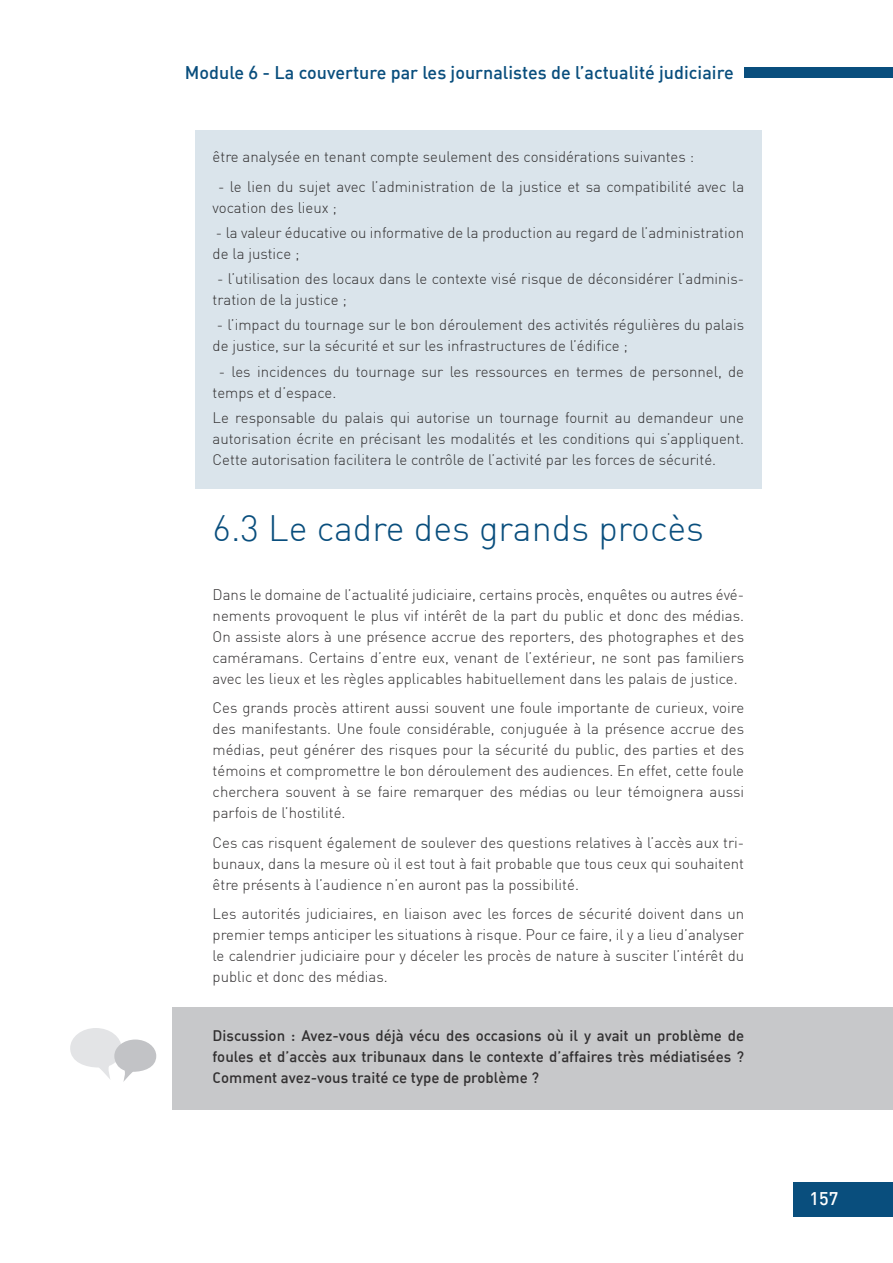
<style>
.page{position:relative;width:893px;height:1263px;background:#fff}
.page>*{position:absolute;margin:0;border:0;box-sizing:border-box;transform-origin:0 0}
.t1{font:300 36px "DIN";color:#094e7d}
.t2{font:18px "DIN Medium Alternate";color:#094e7d}
.t3{font:500 18px "DIN";color:#fff}
.t4{font:300 15px/21px "DIN";color:#312f30}
.t5{font:15px/21px "DIN Medium Alternate";color:#312f30;text-align:justify}
</style>
<div class="page">
<div style="left:793px;top:1182px;width:100px;height:34px;background:#094e7d"></div>
<div style="left:744px;top:67px;width:149px;height:10px;background:#094e7d"></div>
<div style="left:172px;top:1008px;width:721px;height:102px;background:#c7c8ca"></div>
<svg style="left:70px;top:1028px;width:86px;height:54px"></svg>
<div style="left:195px;top:131px;width:567px;height:358px;background:#dae4eb"></div>
<p class="t2" style="left:185px;top:61px;width:550px">Module 6 - La couverture par les journalistes de l’actualité judiciaire</p>
<p class="t4" style="left:213px;top:146px;width:483px">être analysée en tenant compte seulement des considérations suivantes :</p>
<p class="t4" style="left:213px;top:176px;width:533px;text-indent:5px">- le lien du sujet avec l’administration de la justice et sa compatibilité avec la vocation des lieux ;</p>
<p class="t4" style="left:213px;top:222px;width:533px">- la valeur éducative ou informative de la production au regard de l’administration de la justice ;</p>
<p class="t4" style="left:213px;top:268px;width:533px">- l’utilisation des locaux dans le contexte visé risque de déconsidérer l’adminis&shy;tration de la justice ;</p>
<p class="t4" style="left:213px;top:314px;width:533px">- l’impact du tournage sur le bon déroulement des activités régulières du palais de justice, sur la sécurité et sur les infrastructures de l’édifice ;</p>
<p class="t4" style="left:213px;top:360px;width:533px;text-indent:6px">- les incidences du tournage sur les ressources en termes de personnel, de temps et d’espace.</p>
<p class="t4" style="left:213px;top:407px;width:533px;text-align:justify">Le responsable du palais qui autorise un tournage fournit au demandeur une autorisation écrite en précisant les modalités et les conditions qui s’appliquent.<br>Cette autorisation facilitera le contrôle de l’activité par les forces de sécurité.</p>
<h1 class="t1" style="left:213px;top:505px;width:493px">6.3 Le cadre des grands procès</h1>
<p class="t4" style="left:213px;top:584px;width:533px;text-align:justify">Dans le domaine de l’actualité judiciaire, certains procès, enquêtes ou autres évé&shy;nements provoquent le plus vif intérêt de la part du public et donc des médias.<br>On assiste alors à une présence accrue des reporters, des photographes et des caméramans. Certains d’entre eux, venant de l’extérieur, ne sont pas familiers avec les lieux et les règles applicables habituellement dans les palais de justice.</p>
<p class="t4" style="left:213px;top:697px;width:533px;text-align:justify">Ces grands procès attirent aussi souvent une foule importante de curieux, voire des manifestants. Une foule considérable, conjuguée à la présence accrue des médias, peut générer des risques pour la sécurité du public, des parties et des témoins et compromettre le bon déroulement des audiences. En effet, cette foule cherchera souvent à se faire remarquer des médias ou leur témoignera aussi parfois de l’hostilité.</p>
<p class="t4" style="left:213px;top:832px;width:533px;text-align:justify">Ces cas risquent également de soulever des questions relatives à l’accès aux tri&shy;bunaux, dans la mesure où il est tout à fait probable que tous ceux qui souhaitent être présents à l’audience n’en auront pas la possibilité.</p>
<p class="t4" style="left:213px;top:903px;width:533px;text-align:justify">Les autorités judiciaires, en liaison avec les forces de sécurité doivent dans un premier temps anticiper les situations à risque. Pour ce faire, il y a lieu d’analyser le calendrier judiciaire pour y déceler les procès de nature à susciter l’intérêt du public et donc des médias.</p>
<p class="t5" style="left:213px;top:1025px;width:533px">Discussion : Avez-vous déjà vécu des occasions où il y avait un problème de foules et d’accès aux tribunaux dans le contexte d’affaires très médiatisées ?<br>Comment avez-vous traité ce type de problème ?</p>
<p class="t3" style="left:810px;top:1187px;width:30px">157</p>
</div>
